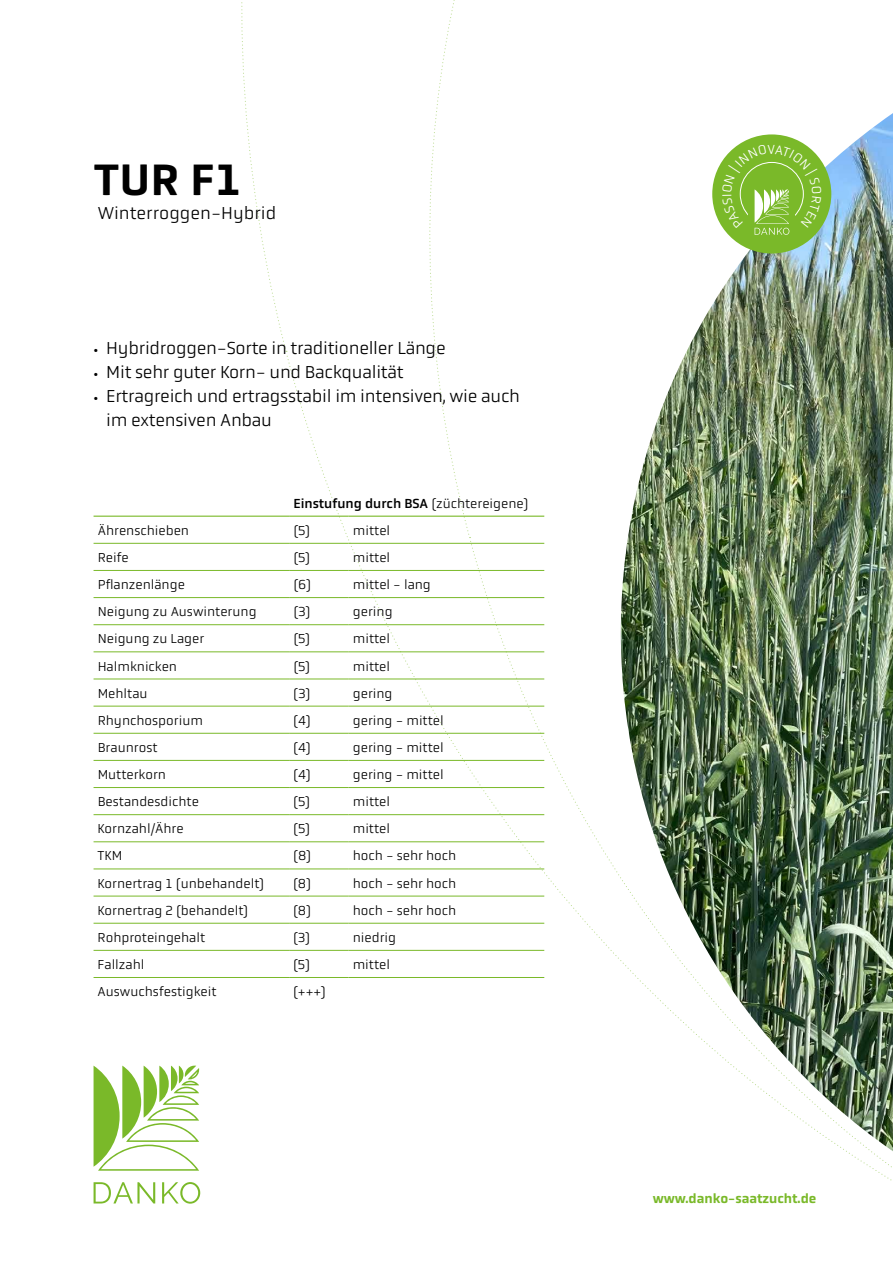
<style>
.page{position:relative;width:893px;height:1263px;background:#fff}
.page>*{position:absolute;margin:0;border:0;box-sizing:border-box;transform-origin:0 0}
.t1{font:500 45px "Obvia";color:#000}
.t2{font:300 18px/24px "Obvia";letter-spacing:-.015em;color:#000}
.t3{font:300 13.5px "Obvia";color:#000}
.t4{font:13.5px "Obvia";color:#000}
.t5{font:500 13.5px "Obvia";color:#7ab929}
.s1{font-size:13.5px}
.s2{font-weight:300}
</style>
<div class="page">
<svg style="left:285px;top:355px;width:185px;height:595px"></svg>
<svg style="left:469px;top:538px;width:423px;height:643px"></svg>
<svg style="left:369px;top:0;width:176px;height:536px"></svg>
<svg style="left:94px;top:1065px;width:106px;height:106px"></svg>
<svg style="left:94px;top:1182px;width:61px;height:21px"></svg>
<svg style="left:162px;top:1182px;width:38px;height:21px"></svg>
<img style="left:621px;top:113px;width:272px;height:1038px">
<div style="left:712px;top:134px;width:119px;height:119px;background:#7ab929;border-radius:50%"></div>
<hr style="left:94px;top:516px;width:195px;height:1px;background:#7ab929">
<hr style="left:289px;top:516px;width:60px;height:1px;background:#7ab929">
<hr style="left:349px;top:516px;width:195px;height:1px;background:#7ab929">
<hr style="left:94px;top:543px;width:195px;height:1px;background:#7ab929">
<hr style="left:289px;top:543px;width:60px;height:1px;background:#7ab929">
<hr style="left:349px;top:543px;width:195px;height:1px;background:#7ab929">
<hr style="left:94px;top:570px;width:195px;height:1px;background:#7ab929">
<hr style="left:289px;top:570px;width:60px;height:1px;background:#7ab929">
<hr style="left:349px;top:570px;width:195px;height:1px;background:#7ab929">
<hr style="left:94px;top:597px;width:195px;height:1px;background:#7ab929">
<hr style="left:289px;top:597px;width:60px;height:1px;background:#7ab929">
<hr style="left:349px;top:597px;width:195px;height:1px;background:#7ab929">
<hr style="left:94px;top:624px;width:195px;height:1px;background:#7ab929">
<hr style="left:289px;top:624px;width:60px;height:1px;background:#7ab929">
<hr style="left:349px;top:624px;width:195px;height:1px;background:#7ab929">
<hr style="left:94px;top:652px;width:195px;height:1px;background:#7ab929">
<hr style="left:289px;top:652px;width:60px;height:1px;background:#7ab929">
<hr style="left:349px;top:652px;width:195px;height:1px;background:#7ab929">
<hr style="left:94px;top:679px;width:195px;height:1px;background:#7ab929">
<hr style="left:289px;top:679px;width:60px;height:1px;background:#7ab929">
<hr style="left:349px;top:679px;width:195px;height:1px;background:#7ab929">
<hr style="left:94px;top:706px;width:195px;height:1px;background:#7ab929">
<hr style="left:289px;top:706px;width:60px;height:1px;background:#7ab929">
<hr style="left:349px;top:706px;width:195px;height:1px;background:#7ab929">
<hr style="left:94px;top:733px;width:195px;height:1px;background:#7ab929">
<hr style="left:289px;top:733px;width:60px;height:1px;background:#7ab929">
<hr style="left:349px;top:733px;width:195px;height:1px;background:#7ab929">
<hr style="left:94px;top:760px;width:195px;height:1px;background:#7ab929">
<hr style="left:289px;top:760px;width:60px;height:1px;background:#7ab929">
<hr style="left:349px;top:760px;width:195px;height:1px;background:#7ab929">
<hr style="left:94px;top:787px;width:195px;height:1px;background:#7ab929">
<hr style="left:289px;top:787px;width:60px;height:1px;background:#7ab929">
<hr style="left:349px;top:787px;width:195px;height:1px;background:#7ab929">
<hr style="left:94px;top:814px;width:195px;height:1px;background:#7ab929">
<hr style="left:289px;top:814px;width:60px;height:1px;background:#7ab929">
<hr style="left:349px;top:814px;width:195px;height:1px;background:#7ab929">
<hr style="left:94px;top:841px;width:195px;height:1px;background:#7ab929">
<hr style="left:289px;top:841px;width:60px;height:1px;background:#7ab929">
<hr style="left:349px;top:841px;width:195px;height:1px;background:#7ab929">
<hr style="left:94px;top:869px;width:195px;height:1px;background:#7ab929">
<hr style="left:289px;top:869px;width:60px;height:1px;background:#7ab929">
<hr style="left:349px;top:869px;width:195px;height:1px;background:#7ab929">
<hr style="left:94px;top:896px;width:195px;height:1px;background:#7ab929">
<hr style="left:289px;top:896px;width:60px;height:1px;background:#7ab929">
<hr style="left:349px;top:896px;width:195px;height:1px;background:#7ab929">
<hr style="left:94px;top:923px;width:195px;height:1px;background:#7ab929">
<hr style="left:289px;top:923px;width:60px;height:1px;background:#7ab929">
<hr style="left:349px;top:923px;width:195px;height:1px;background:#7ab929">
<hr style="left:94px;top:950px;width:195px;height:1px;background:#7ab929">
<hr style="left:289px;top:950px;width:60px;height:1px;background:#7ab929">
<hr style="left:349px;top:950px;width:195px;height:1px;background:#7ab929">
<hr style="left:94px;top:977px;width:195px;height:1px;background:#7ab929">
<hr style="left:289px;top:977px;width:60px;height:1px;background:#7ab929">
<hr style="left:349px;top:977px;width:195px;height:1px;background:#7ab929">
<svg style="left:722px;top:144px;width:99px;height:91px"></svg>
<h1 class="t1" style="left:94px;top:153px;width:149px">TUR F1</h1>
<h2 class="t2" style="left:98px;top:201px;width:180px">Winterroggen-Hybrid</h2>
<h2 class="t2" style="left:94px;top:336px;width:354px"><span class="s1">•</span> Hybridroggen-Sorte in traditioneller Länge</h2>
<h2 class="t2" style="left:94px;top:360px;width:312px"><span class="s1">•</span> Mit sehr guter Korn- und Backqualität</h2>
<h2 class="t2" style="left:106px;top:384px;width:415px;text-indent:-13px"><span class="s1">•</span> Ertragreich und ertragsstabil im intensiven, wie auch im extensiven Anbau</h2>
<p class="t4" style="left:293px;top:495px;width:237px">Einstufung durch BSA <span class="s2">(züchtereigene)</span></p>
<p class="t3" style="left:98px;top:522px;width:93px">Ährenschieben</p>
<p class="t3" style="left:293px;top:522px;width:18px">(5)</p>
<p class="t3" style="left:353px;top:522px;width:39px">mittel</p>
<p class="t3" style="left:98px;top:550px;width:33px">Reife</p>
<p class="t3" style="left:293px;top:550px;width:18px">(5)</p>
<p class="t3" style="left:353px;top:550px;width:39px">mittel</p>
<p class="t3" style="left:98px;top:577px;width:89px">Pflanzenlänge</p>
<p class="t3" style="left:293px;top:577px;width:19px">(6)</p>
<p class="t3" style="left:353px;top:577px;width:80px">mittel - lang</p>
<p class="t3" style="left:98px;top:604px;width:160px">Neigung zu Auswinterung</p>
<p class="t3" style="left:293px;top:604px;width:19px">(3)</p>
<p class="t3" style="left:353px;top:604px;width:41px">gering</p>
<p class="t3" style="left:98px;top:631px;width:108px">Neigung zu Lager</p>
<p class="t3" style="left:293px;top:631px;width:18px">(5)</p>
<p class="t3" style="left:353px;top:631px;width:39px">mittel</p>
<p class="t3" style="left:98px;top:658px;width:81px">Halmknicken</p>
<p class="t3" style="left:293px;top:658px;width:18px">(5)</p>
<p class="t3" style="left:353px;top:658px;width:39px">mittel</p>
<p class="t3" style="left:98px;top:685px;width:51px">Mehltau</p>
<p class="t3" style="left:293px;top:685px;width:19px">(3)</p>
<p class="t3" style="left:353px;top:685px;width:41px">gering</p>
<p class="t3" style="left:98px;top:712px;width:107px">Rhynchosporium</p>
<p class="t3" style="left:293px;top:712px;width:19px">(4)</p>
<p class="t3" style="left:353px;top:712px;width:92px">gering - mittel</p>
<p class="t3" style="left:98px;top:740px;width:61px">Braunrost</p>
<p class="t3" style="left:293px;top:740px;width:19px">(4)</p>
<p class="t3" style="left:353px;top:740px;width:92px">gering - mittel</p>
<p class="t3" style="left:98px;top:767px;width:70px">Mutterkorn</p>
<p class="t3" style="left:293px;top:767px;width:19px">(4)</p>
<p class="t3" style="left:353px;top:767px;width:92px">gering - mittel</p>
<p class="t3" style="left:98px;top:794px;width:103px">Bestandesdichte</p>
<p class="t3" style="left:293px;top:794px;width:18px">(5)</p>
<p class="t3" style="left:353px;top:794px;width:39px">mittel</p>
<p class="t3" style="left:98px;top:821px;width:88px">Kornzahl/Ähre</p>
<p class="t3" style="left:293px;top:821px;width:18px">(5)</p>
<p class="t3" style="left:353px;top:821px;width:39px">mittel</p>
<p class="t3" style="left:98px;top:848px;width:26px">TKM</p>
<p class="t3" style="left:293px;top:848px;width:19px">(8)</p>
<p class="t3" style="left:353px;top:848px;width:105px">hoch - sehr hoch</p>
<p class="t3" style="left:98px;top:875px;width:168px">Kornertrag 1 (unbehandelt)</p>
<p class="t3" style="left:293px;top:875px;width:19px">(8)</p>
<p class="t3" style="left:353px;top:875px;width:105px">hoch - sehr hoch</p>
<p class="t3" style="left:98px;top:902px;width:152px">Kornertrag 2 (behandelt)</p>
<p class="t3" style="left:293px;top:902px;width:19px">(8)</p>
<p class="t3" style="left:353px;top:902px;width:105px">hoch - sehr hoch</p>
<p class="t3" style="left:98px;top:929px;width:109px">Rohproteingehalt</p>
<p class="t3" style="left:293px;top:929px;width:19px">(3)</p>
<p class="t3" style="left:353px;top:929px;width:45px">niedrig</p>
<p class="t3" style="left:98px;top:957px;width:48px">Fallzahl</p>
<p class="t3" style="left:293px;top:957px;width:18px">(5)</p>
<p class="t3" style="left:353px;top:957px;width:39px">mittel</p>
<p class="t3" style="left:98px;top:984px;width:121px">Auswuchsfestigkeit</p>
<p class="t3" style="left:293px;top:984px;width:34px">(+++)</p>
<p class="t5" style="left:653px;top:1191px;width:165px">www.danko-saatzucht.de</p>
</div>
